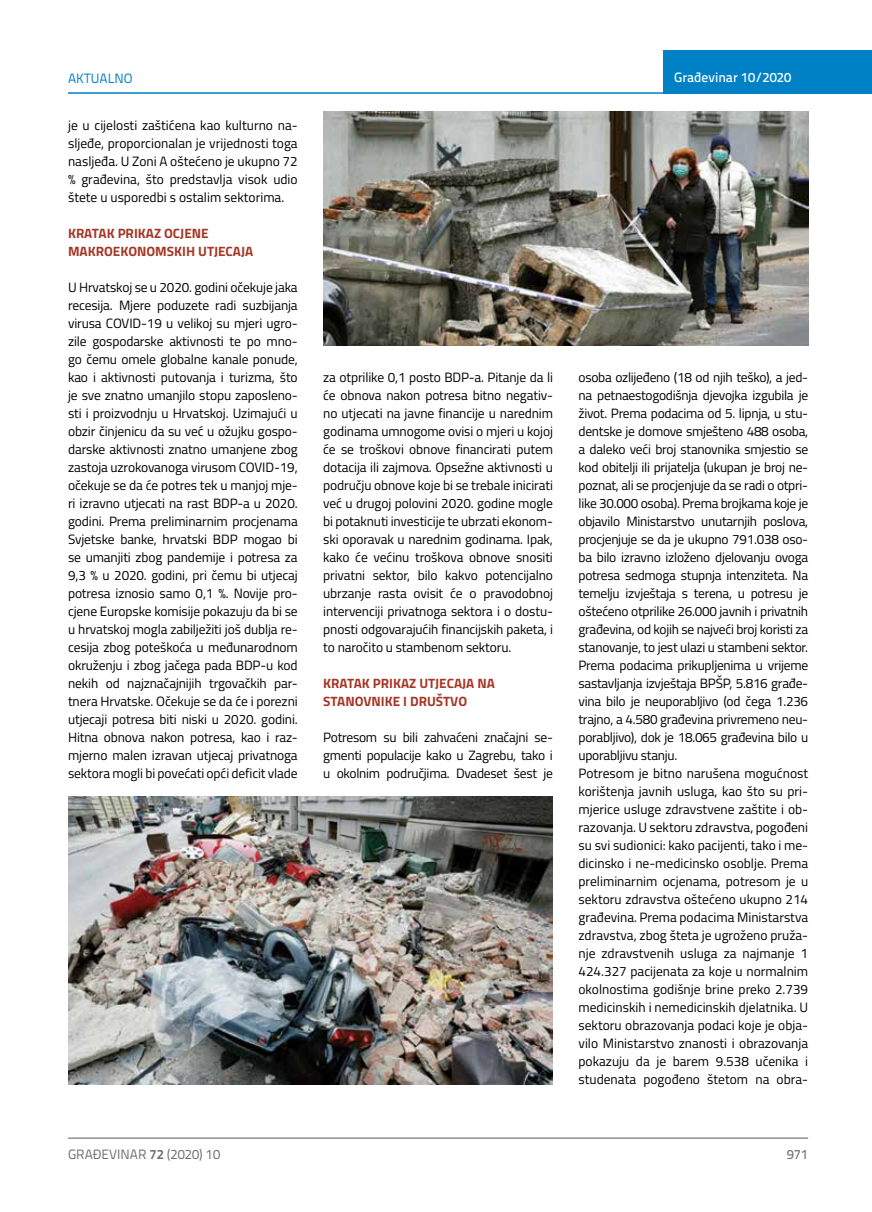
<style>
.page{position:relative;width:872px;height:1212px;background:#fff}
.page>*{position:absolute;margin:0;border:0;box-sizing:border-box;transform-origin:0 0}
.t1{font:13.5px/18px "Titillium";letter-spacing:-.02em;color:#000;text-align:justify}
.t2{font:700 13.5px/18px "Titillium";color:#a53726}
.t3{font:13.5px "Titillium Text 22 L";color:#6d6e71}
.t4{font:500 13.5px "Titillium Text 22 L";color:#fff}
.t5{font:13.5px "Titillium Text 22 L";color:#0081c6}
.t6{font:500 13.5px "Titillium Text 22 L";color:#797a7d}
.s1{font-weight:700}
</style>
<div class="page">
<div style="left:663px;top:50px;width:209px;height:44px;background:#0081c6"></div>
<hr style="left:68px;top:92px;width:804px;height:2px;background:#0081c6">
<hr style="left:68px;top:1138px;width:740px;height:1px;background:#58595b">
<img style="left:323px;top:111px;width:485px;height:235px">
<img style="left:68px;top:797px;width:485px;height:287px">
<p class="t5" style="left:68px;top:68px;width:66px">AKTUALNO</p>
<p class="t4" style="left:674px;top:67px;width:118px">Građevinar 10/2020</p>
<p class="t1" style="left:68px;top:115px;width:231px">je u cijelosti zaštićena kao kulturno na&shy;sljeđe, proporcionalan je vrijednosti toga nasljeđa. U Zoni A oštećeno je ukupno 72 % građevina, što predstavlja visok udio štete u usporedbi s ostalim sektorima.</p>
<p class="t2" style="left:68px;top:223px;width:187px">KRATAK PRIKAZ OCJENE<br>MAKROEKONOMSKIH UTJECAJA</p>
<p class="t1" style="left:68px;top:277px;width:231px">U Hrvatskoj se u 2020. godini očekuje jaka recesija. Mjere poduzete radi suzbijanja virusa COVID-19 u velikoj su mjeri ugro&shy;zile gospodarske aktivnosti te po mno&shy;go čemu omele globalne kanale ponude, kao i aktivnosti putovanja i turizma, što je sve znatno umanjilo stopu zaposleno&shy;sti i proizvodnju u Hrvatskoj. Uzimajući u obzir činjenicu da su već u ožujku gospo&shy;darske aktivnosti znatno umanjene zbog zastoja uzrokovanoga virusom COVID-19, očekuje se da će potres tek u manjoj mje&shy;ri izravno utjecati na rast BDP-a u 2020. godini. Prema preliminarnim procjenama Svjetske banke, hrvatski BDP mogao bi se umanjiti zbog pandemije i potresa za 9,3 % u 2020. godini, pri čemu bi utjecaj potresa iznosio samo 0,1 %. Novije pro&shy;cjene Europske komisije pokazuju da bi se u hrvatskoj mogla zabilježiti još dublja re&shy;cesija zbog poteškoća u međunarodnom okruženju i zbog jačega pada BDP-u kod nekih od najznačajnijih trgovačkih par&shy;tnera Hrvatske. Očekuje se da će i porezni utjecaji potresa biti niski u 2020. godini.<br>Hitna obnova nakon potresa, kao i raz&shy;mjerno malen izravan utjecaj privatnoga sektora mogli bi povećati opći deficit vlade</p>
<p class="t1" style="left:578px;top:367px;width:231px;text-align:left">osoba ozlijeđeno (18 od njih teško), a jed&shy;na petnaestogodišnja djevojka izgubila je život. Prema podacima od 5. lipnja, u stu&shy;dentske je domove smješteno 488 osoba, a daleko veći broj stanovnika smjestio se kod obitelji ili prijatelja (ukupan je broj ne&shy;poznat, ali se procjenjuje da se radi o otpri&shy;like 30.000 osoba). Prema brojkama koje je objavilo Ministarstvo unutarnjih poslova, procjenjuje se da je ukupno 791.038 oso&shy;ba bilo izravno izloženo djelovanju ovoga potresa sedmoga stupnja intenziteta. Na temelju izvještaja s terena, u potresu je oštećeno otprilike 26.000 javnih i privatnih građevina, od kojih se najveći broj koristi za stanovanje, to jest ulazi u stambeni sektor.<br>Prema podacima prikupljenima u vrijeme sastavljanja izvještaja BPŠP, 5.816 građe&shy;vina bilo je neuporabljivo (od čega 1.236 trajno, a 4.580 građevina privremeno neu&shy;porabljivo), dok je 18.065 građevina bilo u uporabljivu stanju.<br>Potresom je bitno narušena mogućnost korištenja javnih usluga, kao što su pri&shy;mjerice usluge zdravstvene zaštite i ob&shy;razovanja. U sektoru zdravstva, pogođeni su svi sudionici: kako pacijenti, tako i me&shy;dicinsko i ne-medicinsko osoblje. Prema preliminarnim ocjenama, potresom je u sektoru zdravstva oštećeno ukupno 214 građevina. Prema podacima Ministarstva zdravstva, zbog šteta je ugroženo pruža&shy;nje zdravstvenih usluga za najmanje 1<br>424.327 pacijenata za koje u normalnim okolnostima godišnje brine preko 2.739 medicinskih i nemedicinskih djelatnika. U sektoru obrazovanja podaci koje je obja&shy;vilo Ministarstvo znanosti i obrazovanja pokazuju da je barem 9.538 učenika i studenata pogođeno štetom na obra-</p>
<p class="t1" style="left:323px;top:367px;width:231px">za otprilike 0,1 posto BDP-a. Pitanje da li će obnova nakon potresa bitno negativ&shy;no utjecati na javne financije u narednim godinama umnogome ovisi o mjeri u kojoj će se troškovi obnove financirati putem dotacija ili zajmova. Opsežne aktivnosti u području obnove koje bi se trebale inicirati već u drugoj polovini 2020. godine mogle bi potaknuti investicije te ubrzati ekonom&shy;ski oporavak u narednim godinama. Ipak, kako će većinu troškova obnove snositi privatni sektor, bilo kakvo potencijalno ubrzanje rasta ovisit će o pravodobnoj intervenciji privatnoga sektora i o dostu&shy;pnosti odgovarajućih financijskih paketa, i to naročito u stambenom sektoru.</p>
<p class="t2" style="left:323px;top:673px;width:173px">KRATAK PRIKAZ UTJECAJA NA<br>STANOVNIKE I DRUŠTVO</p>
<p class="t1" style="left:323px;top:727px;width:231px">Potresom su bili zahvaćeni značajni se&shy;gmenti populacije kako u Zagrebu, tako i u okolnim područjima. Dvadeset šest je</p>
<p class="t3" style="left:68px;top:1144px;width:154px">GRAĐEVINAR <span class="s1">72</span> (2020) 10</p>
<p class="t6" style="left:786px;top:1144px;width:23px">971</p>
</div>
